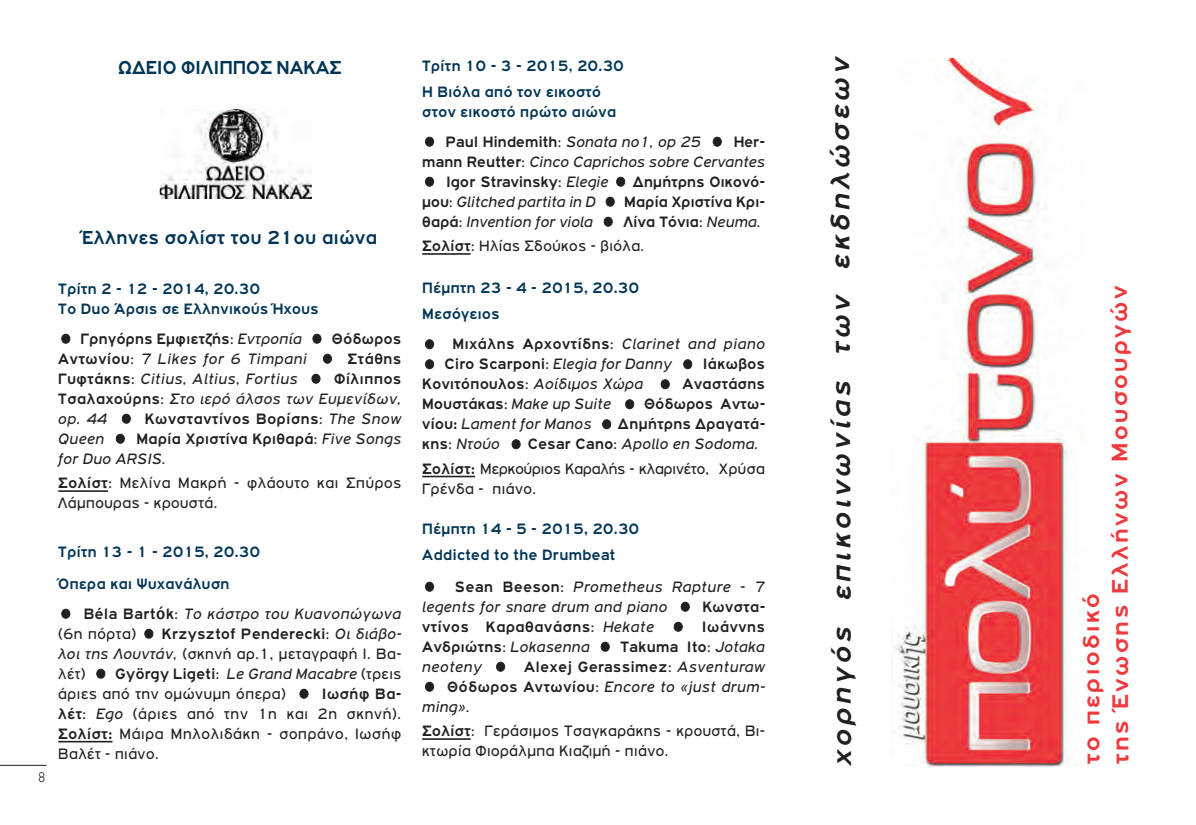
<style>
.page{position:relative;width:1196px;height:825px;background:#fff}
.page>*{position:absolute;margin:0;border:0;box-sizing:border-box;transform-origin:0 0}
.t1{font:italic 700 28px "PF Highway Gothic Ext";letter-spacing:.135em;color:#231f20}
.t2{font:700 24px/28.4px "PF Highway Gothic Ext";letter-spacing:.1em;color:#ee3a3e}
.t3{font:700 20px "PF Highway Gothic Ext";letter-spacing:.035em;color:#003555;scale:.9 1}
.t4{font:700 20px "PF Highway Gothic Ext";color:#003555;scale:.9 1}
.t5{font:italic 16px/20px "PF Highway Gothic Ext";letter-spacing:.035em;color:#231f20;scale:.9 1}
.t6{font:16px/20px "PF Highway Gothic Ext";letter-spacing:.035em;color:#231f20;scale:.9 1}
.t7{font:700 16px "PF Highway Gothic Ext";letter-spacing:.035em;color:#231f20;scale:.9 1}
.t8{font:700 16px/26px "PF Highway Gothic Ext";letter-spacing:.035em;color:#003555;scale:.9 1}
.t9{font:16px/24.6px "PF Highway Gothic Ext";color:#231f20;scale:.9 1}
.t10{font:16px "Courier";color:#231f20;scale:.9 1}
.s1{font-weight:400}
.s2{font-weight:400;font-style:italic}
.s3{font-weight:700;font-style:normal}
.s4{font-style:normal}
.s5{font-weight:700}
.s6{font-family:"Lucida Grande";font-weight:700;font-style:normal}
.s7{font-style:italic}
.s8{color:#231f20}
.s9{font-weight:400;color:#231f20}
.s10{font-weight:400;font-style:italic;color:#231f20}
</style>
<div class="page">
<hr style="left:0;top:765px;width:47px;height:1px;background:#231f20">
<hr style="left:58px;top:490px;width:50px;height:2px;background:#231f20">
<hr style="left:58px;top:741px;width:54px;height:1px;background:#231f20">
<img style="left:891px;top:58px;width:185px;height:709px">
<hr style="left:422px;top:253px;width:48px;height:2px;background:#231f20">
<hr style="left:422px;top:476px;width:53px;height:1px;background:#231f20">
<hr style="left:422px;top:738px;width:48px;height:2px;background:#231f20">
<img style="left:160px;top:110px;width:152px;height:88px">
<p class="t4" style="left:118px;top:56px;width:249px">ΩΔΕΙΟ ΦΙΛΙΠΠΟΣ ΝΑΚΑΣ</p>
<p class="t10" style="left:38px;top:771px;width:11px">8</p>
<p class="t3" style="left:82px;top:226px;width:329px">Έλληνες σολίστ του 21ου αιώνα</p>
<p class="t8" style="left:58px;top:279px;width:290px;line-height:20px">Τρίτη 2 - 12 - 2014, 20.30<br>Το Duo Άρσις σε Ελληνικούς Ήχους</p>
<p class="t7" style="left:80px;top:330px;width:247px">Γρηγόρης Εμφιετζής<span class="s1">:</span> <span class="s2">Εντροπία</span></p>
<p class="t7" style="left:332px;top:330px;width:78px">Θόδωρος</p>
<p class="t5" style="left:58px;top:349px;width:277px"><span class="s3">Αντωνίου</span><span class="s4">:</span> 7 Likes for 6 Timpani</p>
<p class="t7" style="left:347px;top:350px;width:61px">Στάθης</p>
<p class="t5" style="left:58px;top:369px;width:267px"><span class="s3">Γυφτάκης</span><span class="s4">:</span> Citius, Altius, Fortius</p>
<p class="t5" style="left:58px;top:369px;width:382px;text-align:justify;text-indent:276px"><span class="s3">Φίλιππος Τσαλαχούρης</span><span class="s4">:</span> Στο ιερό άλσος των Ευμενίδων, op. 44</p>
<p class="t7" style="left:145px;top:410px;width:286px">Κωνσταντίνος Βορίσης<span class="s1">:</span> <span class="s2">The Snow</span></p>
<p class="t5" style="left:58px;top:429px;width:382px;text-indent:78px"><span class="s3">Μαρία Χριστίνα Κριθαρά</span><span class="s4">:</span> Five Songs for Duo ARSIS.</p>
<p class="t6" style="left:58px;top:473px;width:382px"><span class="s5">Σολίστ</span>: Μελίνα Μακρή - φλάουτο και Σπύρος<br>Λάμπουρας - κρουστά.</p>
<p class="t8" style="left:58px;top:536px;width:225px;line-height:32px">Τρίτη 13 - 1 - 2015, 20.30<br>Όπερα και Ψυχανάλυση</p>
<p class="t5" style="left:58px;top:604px;width:382px;text-indent:25px"><span class="s3">Béla Bart</span><span class="s6">ó</span><span class="s3">k</span><span class="s4">:</span> Το κάστρο του Κυανοπώγωνα <span class="s4">(6η πόρτα)</span></p>
<p class="t5" style="left:58px;top:429px;width:53px">Queen</p>
<p class="t6" style="left:58px;top:624px;width:383px;text-align:justify;text-indent:104px"><span class="s5">Krzysztof Penderecki</span>: <span class="s7">Οι διάβο&shy;λοι της Λουντάν,</span> (σκηνή αρ.1, μεταγραφή Ι. Βα&shy;λέτ)</p>
<p class="t6" style="left:58px;top:664px;width:382px;text-indent:57px"><span class="s5">György Ligeti</span>: <span class="s7">Le Grand Macabre</span> (τρεις άριες από την ομώνυμη όπερα)</p>
<p class="t6" style="left:58px;top:684px;width:383px;text-align:justify;text-indent:263px"><span class="s5">Ιωσήφ Βα&shy;λέτ</span>: <span class="s7">Ego</span> (άριες από την 1η και 2η σκηνή).<br><span class="s5">Σολίστ:</span> Μάιρα Μηλολιδάκη - σοπράνο, Ιωσήφ Βαλέτ - πιάνο.</p>
<p class="t8" style="left:422px;top:53px;width:225px">Τρίτη 10 - 3 - 2015, 20.30<br>Η Βιόλα από τον εικοστό</p>
<p class="t8" style="left:446px;top:97px;width:285px;line-height:30px;text-indent:-24px">στον εικοστό πρώτο αιώνα<br><span class="s8">Paul Hindemith</span><span class="s9">:</span> <span class="s10">Sonata no1, op 25</span></p>
<p class="t7" style="left:733px;top:133px;width:36px">Her-</p>
<p class="t5" style="left:422px;top:152px;width:382px"><span class="s3">mann Reutter</span><span class="s4">:</span> Cinco Caprichos sobre Cervantes</p>
<p class="t7" style="left:446px;top:173px;width:182px">Igor Stravinsky<span class="s1">:</span> <span class="s2">Elegie</span></p>
<p class="t7" style="left:632px;top:173px;width:149px">Δημήτρης Οικονό-</p>
<p class="t5" style="left:422px;top:192px;width:194px"><span class="s3">μου</span><span class="s4">:</span> Glitched partita in D</p>
<p class="t7" style="left:624px;top:193px;width:158px">Μαρία Χριστίνα Κρι-</p>
<p class="t5" style="left:422px;top:212px;width:191px"><span class="s3">θαρά</span><span class="s4">:</span> Invention for viola</p>
<p class="t6" style="left:422px;top:209px;width:377px;line-height:24.6px;text-indent:201px"><span class="s5">Λίνα Τόνια</span>: <span class="s7">Neuma.<br></span><span class="s5">Σολίστ</span>: Ηλίας Σδούκος - βιόλα.</p>
<p class="t8" style="left:422px;top:275px;width:242px">Πέμπτη 23 - 4 - 2015, 20.30<br>Μεσόγειος</p>
<p class="t5" style="left:444px;top:334px;width:357px;text-indent:8px"><span class="s3">Μιχάλης Αρχοντίδης</span><span class="s4">:</span> Clarinet and piano<br><span class="s3">Ciro Scarponi</span><span class="s4">:</span> Elegia for Danny</p>
<p class="t7" style="left:702px;top:355px;width:71px">Ιάκωβος</p>
<p class="t7" style="left:422px;top:375px;width:247px">Κονιτόπουλος<span class="s1">:</span> <span class="s2">Αοίδιμος Χώρα</span></p>
<p class="t7" style="left:682px;top:375px;width:93px">Αναστάσης</p>
<p class="t5" style="left:422px;top:394px;width:211px"><span class="s3">Μουστάκας</span><span class="s4">:</span> Make up Suite</p>
<p class="t7" style="left:644px;top:395px;width:136px">Θόδωρος Αντω-</p>
<p class="t5" style="left:422px;top:414px;width:189px"><span class="s3">νίου:</span> Lament for Manos</p>
<p class="t7" style="left:617px;top:415px;width:165px">Δημήτρης Δραγατά-</p>
<p class="t5" style="left:422px;top:434px;width:88px"><span class="s3">κης</span><span class="s4">:</span> Ντούο</p>
<p class="t9" style="left:422px;top:432px;width:382px;text-indent:106px"><span class="s5">Cesar Cano</span>: <span class="s7">Apollo en Sodoma.<br></span><span class="s5">Σολίστ:</span> Μερκούριος Καραλής - κλαρινέτο, Χρύσα</p>
<p class="t6" style="left:422px;top:479px;width:128px">Γρένδα - πιάνο.</p>
<p class="t8" style="left:422px;top:516px;width:242px">Πέμπτη 14 - 5 - 2015, 20.30<br>Addicted to the Drumbeat</p>
<p class="t5" style="left:422px;top:577px;width:382px;text-indent:33px"><span class="s3">Sean Beeson</span><span class="s4">:</span> Prometheus Rapture - 7 legents for snare drum and piano</p>
<p class="t7" style="left:702px;top:598px;width:71px">Κωνστα-</p>
<p class="t7" style="left:422px;top:618px;width:259px">ντίνος Καραθανάσης<span class="s1">:</span> <span class="s2">Hekate</span></p>
<p class="t7" style="left:701px;top:618px;width:72px">Ιωάννης</p>
<p class="t7" style="left:422px;top:638px;width:187px">Ανδριώτης<span class="s1">:</span> <span class="s2">Lokasenna</span></p>
<p class="t7" style="left:620px;top:638px;width:162px">Takuma Ito<span class="s1">:</span> <span class="s2">Jotaka</span></p>
<p class="t5" style="left:422px;top:657px;width:68px">neoteny</p>
<p class="t7" style="left:524px;top:658px;width:269px">Alexej Gerassimez<span class="s1">:</span> <span class="s2">Asventuraw</span></p>
<p class="t5" style="left:447px;top:677px;width:355px"><span class="s3">Θόδωρος Αντωνίου</span><span class="s4">:</span> Encore to «just drum-</p>
<p class="t5" style="left:422px;top:697px;width:54px">ming»<span class="s4">.</span></p>
<p class="t6" style="left:422px;top:721px;width:382px"><span class="s5">Σολίστ</span>: Γεράσιμος Τσαγκαράκης - κρουστά, Βι&shy;κτωρία Φιοράλμπα Κιαζιμή - πιάνο.</p>
<h1 class="t1" style="left:825px;top:765px;width:710px;rotate:-90deg">χορηγός επικοινωνίας των εκδηλώσεων</h1>
<h2 class="t2" style="left:1077px;top:764px;width:480px;rotate:-90deg">το περιοδικό<br>της Ένωσης Ελλήνων Μουσουργών</h2>
</div>
